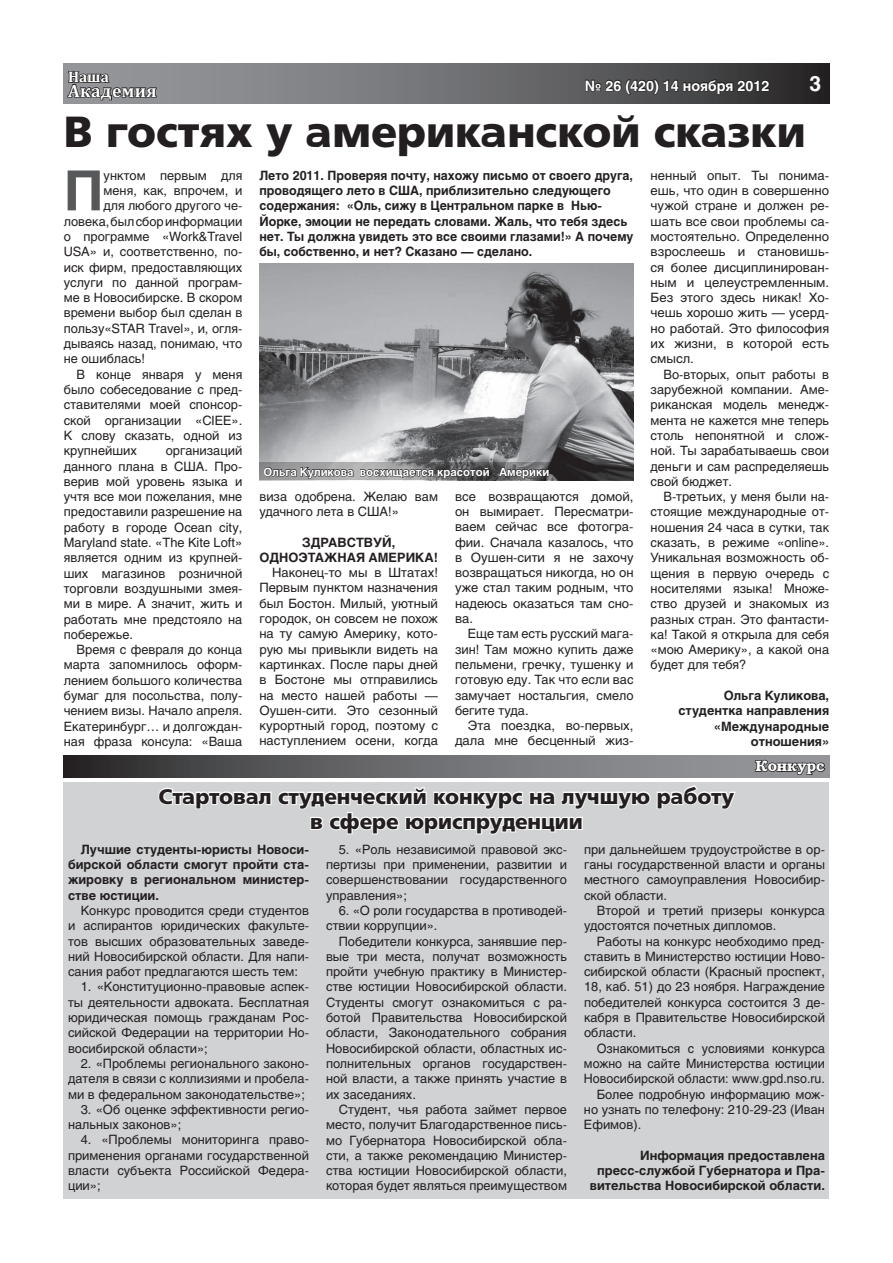
<style>
.page{position:relative;width:893px;height:1263px;background:#fff}
.page>*{position:absolute;margin:0;border:0;box-sizing:border-box;transform-origin:0 0}
.t1{font:700 54.9px "Helios";color:#57585a}
.t2{font:700 43.5px "AG Foreigner";color:#231f20}
.t3{font:700 21px/25.2px "AG Foreigner";color:#231f20;text-align:center}
.t4{font:700 21px "Helios";color:#fff}
.t5{font:700 17.85px "Cambria";letter-spacing:.02em;color:#fff}
.t6{font:700 15.3px "Cambria";color:#fff}
.t7{font:600 15px "Bookman C";color:#fff}
.t8{font:700 14.25px "Helios";color:#fff}
.t9{font:12.75px/15.3px "Helios";color:#231f20;text-align:justify}
.t10{font:700 12.75px/15.3px "Helios";color:#231f20;text-align:right}
.t11{font:700 11.25px "Helios";color:#fff}
</style>
<div class="page">
<svg style="left:64px;top:64px;width:765px;height:39px;background:#6a6b6e"></svg>
<svg style="left:66px;top:70px;width:92px;height:31px;background:#6b6b6d"></svg>
<svg style="left:584px;top:77px;width:186px;height:18px;background:#3a393a"></svg>
<div style="left:64px;top:783px;width:765px;height:416px;background:#d1d2d4"></div>
<svg style="left:64px;top:755px;width:765px;height:23px;background:#444344"></svg>
<svg style="left:754px;top:755px;width:72px;height:21px;background:#6b6b6d"></svg>
<svg style="left:157px;top:755px;width:580px;height:80px"></svg>
<img style="left:259px;top:263px;width:375px;height:199px">
<svg style="left:259px;top:462px;width:375px;height:18px;background:#5a585a"></svg>
<svg style="left:263px;top:467px;width:91px;height:14px"></svg>
<svg style="left:360px;top:466px;width:130px;height:13px;background:#5d5b5c"></svg>
<svg style="left:498px;top:464px;width:52px;height:16px"></svg>
<p class="t6" style="left:68px;top:66px;width:42px">Наша</p>
<h3 class="t5" style="left:68px;top:78px;width:90px">Академия</h3>
<p class="t8" style="left:585px;top:77px;width:186px">№ 26 (420) 14 ноября 2012</p>
<h3 class="t4" style="left:809px;top:71px;width:13px">3</h3>
<h2 class="t2" style="left:64px;top:107px;width:744px">В гостях у американской сказки</h2>
<h1 class="t1" style="left:64px;top:159px;width:41px">П</h1>
<p class="t9" style="left:104px;top:167px;width:140px">унктом первым для</p>
<p class="t9" style="left:104px;top:183px;width:140px">меня, как, впрочем, и</p>
<p class="t9" style="left:104px;top:198px;width:140px">для любого другого че-</p>
<p class="t9" style="left:64px;top:213px;width:180px">ловека, был сбор информации</p>
<p class="t9" style="left:64px;top:229px;width:180px">о программе «Work&amp;Travel</p>
<p class="t9" style="left:64px;top:244px;width:180px">USA» и, соответственно, по-</p>
<p class="t9" style="left:64px;top:259px;width:180px">иск фирм, предоставляющих</p>
<p class="t9" style="left:64px;top:275px;width:180px">услуги по данной програм-</p>
<p class="t9" style="left:64px;top:290px;width:180px">ме в Новосибирске. В скором</p>
<p class="t9" style="left:64px;top:305px;width:180px">времени выбор был сделан в</p>
<p class="t9" style="left:64px;top:320px;width:180px">пользу«STAR Travel», и, огля-</p>
<p class="t9" style="left:64px;top:336px;width:180px">дываясь назад, понимаю, что</p>
<p class="t9" style="left:64px;top:351px;width:83px">не ошиблась!</p>
<p class="t9" style="left:77px;top:366px;width:167px">В конце января у меня</p>
<p class="t9" style="left:64px;top:382px;width:180px">было собеседование с пред-</p>
<p class="t9" style="left:64px;top:397px;width:180px">ставителями моей спонсор-</p>
<p class="t9" style="left:64px;top:412px;width:180px">ской организации «CIEE».</p>
<p class="t9" style="left:64px;top:428px;width:180px">К слову сказать, одной из</p>
<p class="t9" style="left:64px;top:443px;width:75px">крупнейших</p>
<p class="t9" style="left:64px;top:443px;width:180px;text-indent:102px">организаций данного плана в США. Про&shy;верив мой уровень языка и учтя все мои пожелания, мне предоставили разрешение на работу в городе Ocean city, Maryland state. «The Kite Loft» является одним из крупней&shy;ших магазинов розничной торговли воздушными змея&shy;ми в мире. А значит, жить и работать мне предстояло на побережье.</p>
<p class="t9" style="left:64px;top:642px;width:180px;text-indent:13px">Время с февраля до конца марта запомнилось оформ&shy;лением большого количества бумаг для посольства, полу&shy;чением визы. Начало апреля.<br>Екатеринбург… и долгождан&shy;ная фраза консула: «Ваша</p>
<p class="t10" style="left:259px;top:168px;width:376px;text-align:left">Лето 2011. Проверяя почту, нахожу письмо от своего друга, проводящего лето в США, приблизительно следующего содержания: «Оль, сижу в Центральном парке в Нью-Йорке, эмоции не передать словами. Жаль, что тебя здесь нет. Ты должна увидеть это все своими глазами!» А почему бы, собственно, и нет? Сказано — сделано.</p>
<p class="t11" style="left:264px;top:465px;width:287px">Ольга Куликова восхищается красотой Америки</p>
<p class="t9" style="left:259px;top:488px;width:180px">виза одобрена. Желаю вам удачного лета в США!»</p>
<p class="t10" style="left:302px;top:534px;width:37px">Здравствуй</p>
<p class="t10" style="left:392px;top:534px;width:5px">,</p>
<p class="t10" style="left:259px;top:550px;width:11px">одноэта</p>
<p class="t10" style="left:324px;top:550px;width:115px">жная Америка!</p>
<p class="t9" style="left:259px;top:565px;width:180px;text-indent:13px">Наконец-то мы в Штатах!<br>Первым пунктом назначения был Бостон. Милый, уютный городок, он совсем не похож на ту самую Америку, кото&shy;рую мы привыкли видеть на картинках. После пары дней в Бостоне мы отправились на место нашей работы — Оушен-сити. Это сезонный курортный город, поэтому с наступлением осени, когда</p>
<p class="t9" style="left:455px;top:488px;width:180px">все возвращаются домой, он вымирает. Пересматри&shy;ваем сейчас все фотогра&shy;фии. Сначала казалось, что в Оушен-сити я не захочу возвращаться никогда, но он уже стал таким родным, что надеюсь оказаться там сно&shy;ва.</p>
<p class="t9" style="left:455px;top:626px;width:180px;text-indent:13px">Еще там есть русский мага&shy;зин! Там можно купить даже пельмени, гречку, тушенку и готовую еду. Так что если вас замучает ностальгия, смело бегите туда.</p>
<p class="t9" style="left:455px;top:718px;width:180px;text-align:right">Эта поездка, во-первых, дала мне бесценный жиз-</p>
<p class="t9" style="left:651px;top:167px;width:180px">ненный опыт. Ты понима&shy;ешь, что один в совершенно чужой стране и должен ре&shy;шать все свои проблемы са&shy;мостоятельно. Определенно взрослеешь и становишь&shy;ся более дисциплинирован&shy;ным и целеустремленным.<br>Без этого здесь никак! Хо&shy;чешь хорошо жить — усерд&shy;но работай. Это философия их жизни, в которой есть смысл.</p>
<p class="t9" style="left:651px;top:366px;width:180px;text-indent:13px">Во-вторых, опыт работы в зарубежной компании. Аме&shy;риканская модель менедж&shy;мента не кажется мне теперь столь непонятной и слож&shy;ной. Ты зарабатываешь свои деньги и сам распределяешь свой бюджет.</p>
<p class="t9" style="left:651px;top:489px;width:180px;text-indent:13px">В-третьих, у меня были на&shy;стоящие международные от&shy;ношения 24 часа в сутки, так сказать, в режиме «online».<br>Уникальная возможность об&shy;щения в первую очередь с носителями языка! Множе&shy;ство друзей и знакомых из разных стран. Это фантасти&shy;ка! Такой я открыла для себя «мою Америку», а какой она будет для тебя?</p>
<p class="t10" style="left:678px;top:688px;width:152px">Ольга Куликова, студентка направления «Международные отношения»</p>
<p class="t7" style="left:755px;top:757px;width:71px">Конкурс</p>
<h3 class="t3" style="left:158px;top:784px;width:577px">Стартовал студенческий конкурс на лучшую работу в сфере юриспруденции</h3>
<p class="t10" style="left:68px;top:841px;width:242px;text-align:justify;text-indent:13px">Лучшие студенты-юристы Новоси&shy;бирской области смогут пройти ста&shy;жировку в региональном министер&shy;стве юстиции.</p>
<p class="t9" style="left:68px;top:903px;width:242px;text-indent:13px">Конкурс проводится среди студентов и аспирантов юридических факульте&shy;тов высших образовательных заведе&shy;ний Новосибирской области. Для напи&shy;сания работ предлагаются шесть тем:</p>
<p class="t9" style="left:68px;top:979px;width:242px;text-indent:13px">1. «Конституционно-правовые аспек&shy;ты деятельности адвоката. Бесплатная юридическая помощь гражданам Рос&shy;сийской Федерации на территории Но&shy;восибирской области»;</p>
<p class="t9" style="left:68px;top:1056px;width:242px;text-indent:13px">2. «Проблемы регионального законо&shy;дателя в связи с коллизиями и пробела&shy;ми в федеральном законодательстве»;</p>
<p class="t9" style="left:68px;top:1101px;width:242px;text-indent:13px">3. «Об оценке эффективности регио&shy;нальных законов»;</p>
<p class="t9" style="left:68px;top:1132px;width:242px;text-indent:13px">4. «Проблемы мониторинга право&shy;применения органами государственной власти субъекта Российской Федера&shy;ции»;</p>
<p class="t9" style="left:326px;top:841px;width:242px;text-indent:13px">5. «Роль независимой правовой экс&shy;пертизы при применении, развитии и совершенствовании государственного управления»;</p>
<p class="t9" style="left:326px;top:903px;width:242px;text-indent:13px">6. «О роли государства в противодей&shy;ствии коррупции».</p>
<p class="t9" style="left:326px;top:933px;width:242px;text-indent:13px">Победители конкурса, занявшие пер&shy;вые три места, получат возможность пройти учебную практику в Министер&shy;стве юстиции Новосибирской области.<br>Студенты смогут ознакомиться с ра&shy;ботой Правительства Новосибирской области, Законодательного собрания Новосибирской области, областных ис&shy;полнительных органов государствен&shy;ной власти, а также принять участие в их заседаниях.</p>
<p class="t9" style="left:326px;top:1101px;width:242px;text-indent:13px">Студент, чья работа займет первое место, получит Благодарственное пись&shy;мо Губернатора Новосибирской обла&shy;сти, а также рекомендацию Министер&shy;ства юстиции Новосибирской области, которая будет являться преимуществом</p>
<p class="t9" style="left:584px;top:841px;width:242px">при дальнейшем трудоустройстве в ор&shy;ганы государственной власти и органы местного самоуправления Новосибир&shy;ской области.</p>
<p class="t9" style="left:584px;top:903px;width:242px;text-indent:13px">Второй и третий призеры конкурса удостоятся почетных дипломов.</p>
<p class="t9" style="left:584px;top:933px;width:242px;text-indent:13px">Работы на конкурс необходимо пред&shy;ставить в Министерство юстиции Ново&shy;сибирской области (Красный проспект, 18, каб. 51) до 23 ноября. Награждение победителей конкурса состоится 3 де&shy;кабря в Правительстве Новосибирской области.</p>
<p class="t9" style="left:597px;top:1040px;width:230px">Ознакомиться с условиями конкурса</p>
<p class="t9" style="left:584px;top:1056px;width:242px">можно на сайте Министерства юстиции</p>
<p class="t9" style="left:584px;top:1071px;width:242px">Новосибирской области: www.gpd.nso.ru.</p>
<p class="t9" style="left:597px;top:1086px;width:230px">Более подробную информацию мож-</p>
<p class="t9" style="left:584px;top:1101px;width:242px">но узнать по телефону: 210-29-23 (Иван</p>
<p class="t9" style="left:584px;top:1117px;width:59px">Ефимов).</p>
<p class="t10" style="left:590px;top:1147px;width:237px">Информация предоставлена пресс-службой Губернатора и Пра&shy;вительства Новосибирской области.</p>
</div>
